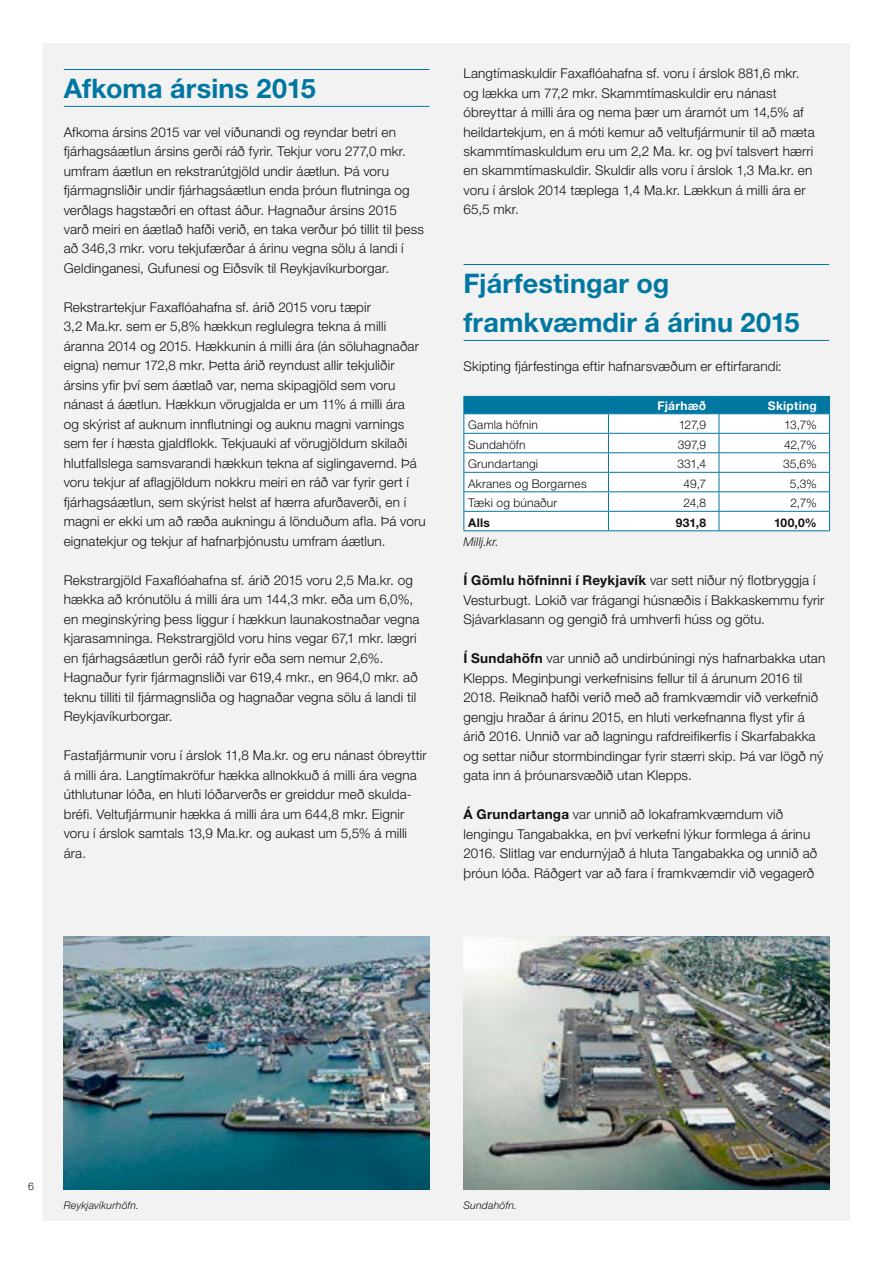
<style>
.page{position:relative;width:893px;height:1263px;background:#fff}
.page>*{position:absolute;margin:0;border:0;box-sizing:border-box;transform-origin:0 0}
.t1{font:700 27px/39px "Helvetica Neue LT Std";letter-spacing:.005em;color:#0077a1}
.t2{font:300 13.5px/19.5px "Helvetica Neue LT Std";letter-spacing:.01em;color:#111212}
.t3{font:300 12px "Helvetica Neue LT Std";letter-spacing:.015em;color:#111212}
.t4{font:700 12px "Helvetica Neue LT Std";letter-spacing:.025em;color:#fff}
.t5{font:700 12px "Helvetica Neue LT Std";letter-spacing:.02em;color:#111212}
.t6{font:italic 300 12px "Helvetica Neue LT Std";letter-spacing:.015em;color:#111212}
.t7{font:italic 300 10.5px "Helvetica Neue LT Std";letter-spacing:.02em;color:#111212}
.t8{font:300 10.5px "Helvetica Neue LT Std";color:#111212}
.s1{font-weight:700}
</style>
<div class="page">
<div style="left:43px;top:43px;width:807px;height:1177px;background:#f2f2f2"></div>
<hr style="left:64px;top:69px;width:365px;height:1px;background:#0077a1">
<hr style="left:64px;top:106px;width:365px;height:1px;background:#0077a1">
<hr style="left:463px;top:264px;width:366px;height:1px;background:#0077a1">
<hr style="left:463px;top:340px;width:366px;height:1px;background:#0077a1">
<svg style="left:463px;top:396px;width:367px;height:134px"></svg>
<hr style="left:463px;top:530px;width:145px;height:1px;background:#0077a1">
<hr style="left:608px;top:530px;width:111px;height:1px;background:#0077a1">
<hr style="left:719px;top:530px;width:111px;height:1px;background:#0077a1">
<img style="left:463px;top:936px;width:366px;height:254px">
<img style="left:64px;top:936px;width:365px;height:254px">
<h1 class="t1" style="left:64px;top:68px;width:253px">Afkoma ársins 2015</h1>
<p class="t2" style="left:64px;top:122px;width:362px">Afkoma ársins 2015 var vel viðunandi og reyndar betri en fjárhagsáætlun ársins gerði ráð fyrir. Tekjur voru 277,0 mkr. umfram áætlun en rekstrarútgjöld undir áætlun. Þá voru fjármagnsliðir undir fjárhagsáætlun enda þróun flutninga og verðlags hagstæðri en oftast áður. Hagnaður ársins 2015 varð meiri en áætlað hafði verið, en taka verður þó tillit til þess að 346,3 mkr. voru tekjufærðar á árinu vegna sölu á landi í Geldinganesi, Gufunesi og Eiðsvík til Reykjavíkurborgar.</p>
<p class="t2" style="left:64px;top:297px;width:364px">Rekstrartekjur Faxaflóahafna sf. árið 2015 voru tæpir<br>3,2 Ma.kr. sem er 5,8% hækkun reglulegra tekna á milli áranna 2014 og 2015. Hækkunin á milli ára (án söluhagnaðar eigna) nemur 172,8 mkr. Þetta árið reyndust allir tekjuliðir ársins yfir því sem áætlað var, nema skipagjöld sem voru nánast á áætlun. Hækkun vörugjalda er um 11% á milli ára<br>og skýrist af auknum innflutningi og auknu magni varnings sem fer í hæsta gjaldflokk. Tekjuauki af vörugjöldum skilaði hlutfallslega samsvarandi hækkun tekna af siglingavernd. Þá voru tekjur af aflagjöldum nokkru meiri en ráð var fyrir gert í fjárhagsáætlun, sem skýrist helst af hærra afurðaverði, en í magni er ekki um að ræða aukningu á lönduðum afla. Þá voru eignatekjur og tekjur af hafnarþjónustu umfram áætlun.</p>
<p class="t2" style="left:64px;top:570px;width:357px">Rekstrargjöld Faxaflóahafna sf. árið 2015 voru 2,5 Ma.kr. og hækka að krónutölu á milli ára um 144,3 mkr. eða um 6,0%, en meginskýring þess liggur í hækkun launakostnaðar vegna kjarasamninga. Rekstrargjöld voru hins vegar 67,1 mkr. lægri en fjárhagsáætlun gerði ráð fyrir eða sem nemur 2,6%.<br>Hagnaður fyrir fjármagnsliði var 619,4 mkr., en 964,0 mkr. að teknu tilliti til fjármagnsliða og hagnaðar vegna sölu á landi til Reykjavíkurborgar.</p>
<p class="t2" style="left:64px;top:746px;width:364px">Fastafjármunir voru í árslok 11,8 Ma.kr. og eru nánast óbreyttir á milli ára. Langtímakröfur hækka allnokkuð á milli ára vegna úthlutunar lóða, en hluti lóðarverðs er greiddur með skulda&shy;bréfi. Veltufjármunir hækka á milli ára um 644,8 mkr. Eignir voru í árslok samtals 13,9 Ma.kr. og aukast um 5,5% á milli ára.</p>
<p class="t2" style="left:463px;top:63px;width:353px">Langtímaskuldir Faxaflóahafna sf. voru í árslok 881,6 mkr. og lækka um 77,2 mkr. Skammtímaskuldir eru nánast óbreyttar á milli ára og nema þær um áramót um 14,5% af heildartekjum, en á móti kemur að veltufjármunir til að mæta skammtímaskuldum eru um 2,2 Ma. kr. og því talsvert hærri en skammtímaskuldir. Skuldir alls voru í árslok 1,3 Ma.kr. en voru í árslok 2014 tæplega 1,4 Ma.kr. Lækkun á milli ára er 65,5 mkr.</p>
<h1 class="t1" style="left:463px;top:263px;width:338px">Fjárfestingar og framkvæmdir á árinu 2015</h1>
<p class="t2" style="left:463px;top:356px;width:320px">Skipting fjárfestinga eftir hafnarsvæðum er eftirfarandi:</p>
<p class="t4" style="left:657px;top:398px;width:50px">Fjárhæð</p>
<p class="t4" style="left:768px;top:398px;width:50px">Skipting</p>
<p class="t3" style="left:468px;top:417px;width:71px">Gamla höfnin</p>
<p class="t3" style="left:679px;top:417px;width:29px">127,9</p>
<p class="t3" style="left:784px;top:417px;width:34px">13,7%</p>
<p class="t3" style="left:468px;top:437px;width:59px">Sundahöfn</p>
<p class="t3" style="left:678px;top:437px;width:30px">397,9</p>
<p class="t3" style="left:784px;top:437px;width:34px">42,7%</p>
<p class="t3" style="left:468px;top:456px;width:72px">Grundartangi</p>
<p class="t3" style="left:677px;top:456px;width:30px">331,4</p>
<p class="t3" style="left:783px;top:456px;width:35px">35,6%</p>
<p class="t3" style="left:468px;top:476px;width:120px">Akranes og Borgarnes</p>
<p class="t3" style="left:683px;top:476px;width:24px">49,7</p>
<p class="t3" style="left:790px;top:476px;width:29px">5,3%</p>
<p class="t3" style="left:468px;top:495px;width:91px">Tæki og búnaður</p>
<p class="t3" style="left:684px;top:495px;width:24px">24,8</p>
<p class="t3" style="left:790px;top:495px;width:28px">2,7%</p>
<p class="t5" style="left:468px;top:515px;width:23px">Alls</p>
<p class="t5" style="left:676px;top:515px;width:32px">931,8</p>
<p class="t5" style="left:774px;top:515px;width:44px">100,0%</p>
<p class="t6" style="left:463px;top:535px;width:37px">Millj.kr.</p>
<p class="t2" style="left:463px;top:570px;width:362px"><span class="s1">Í Gömlu höfninni í Reykjavík</span> var sett niður ný flotbryggja í<br>Vesturbugt. Lokið var frágangi húsnæðis í Bakkaskemmu fyrir<br>Sjávarklasann og gengið frá umhverfi húss og götu.</p>
<p class="t2" style="left:463px;top:648px;width:363px"><span class="s1">Í Sundahöfn</span> var unnið að undirbúningi nýs hafnarbakka utan Klepps. Meginþungi verkefnisins fellur til á árunum 2016 til 2018. Reiknað hafði verið með að framkvæmdir við verkefnið gengju hraðar á árinu 2015, en hluti verkefnanna flyst yfir á árið 2016. Unnið var að lagningu rafdreifikerfis í Skarfabakka og settar niður stormbindingar fyrir stærri skip. Þá var lögð ný gata inn á þróunarsvæðið utan Klepps.</p>
<p class="t2" style="left:463px;top:804px;width:355px"><span class="s1">Á Grundartanga</span> var unnið að lokaframkvæmdum við lengingu Tangabakka, en því verkefni lýkur formlega á árinu 2016. Slitlag var endurnýjað á hluta Tangabakka og unnið að þróun lóða. Ráðgert var að fara í framkvæmdir við vegagerð</p>
<p class="t8" style="left:28px;top:1179px;width:7px">6</p>
<p class="t7" style="left:64px;top:1199px;width:77px">Reykjavíkurhöfn.</p>
<p class="t7" style="left:463px;top:1199px;width:55px">Sundahöfn.</p>
</div>
